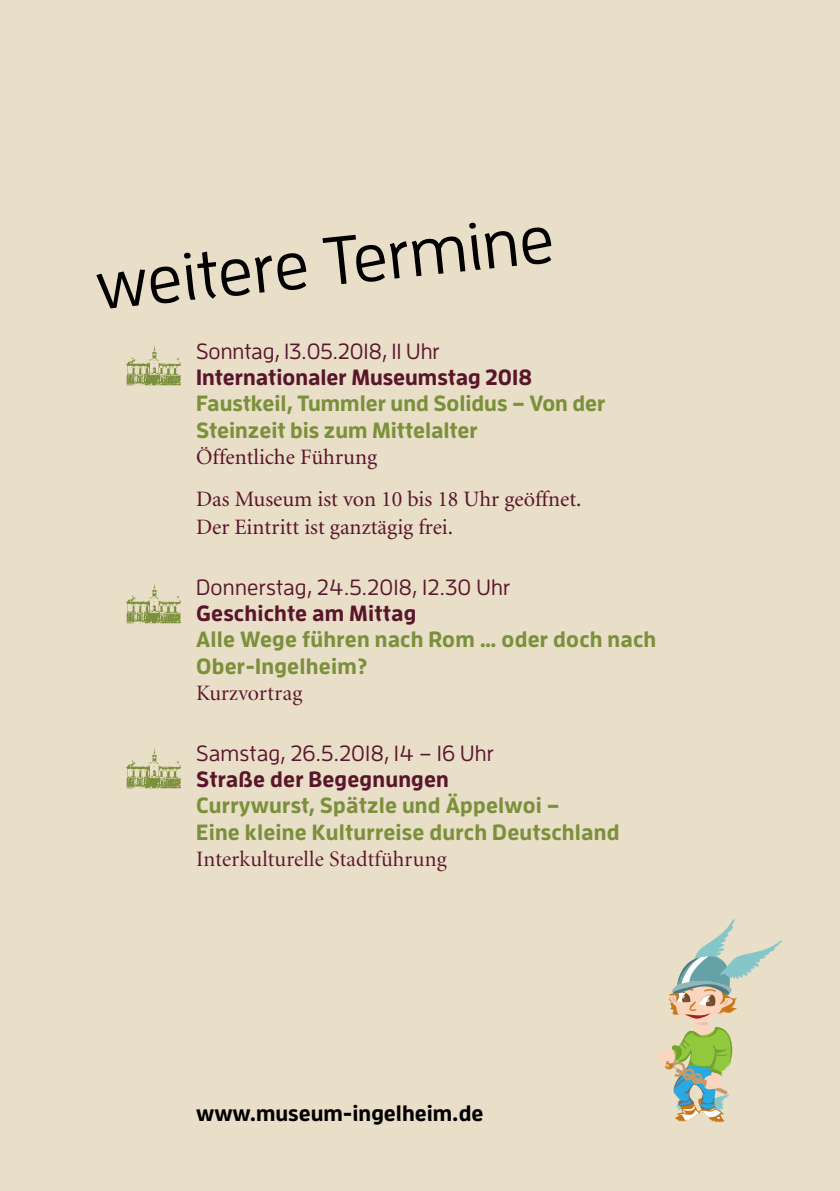
<style>
.page{position:relative;width:840px;height:1191px;background:#fff}
.page>*{position:absolute;margin:0;border:0;box-sizing:border-box;transform-origin:0 0}
.t1{font:500 68px "Enzo OT";color:#000}
.t2{font:700 22px/26.4px "Enzo OT";letter-spacing:.01em;color:#7b903a}
.t3{font:22px/42px "Minion";color:#59152a}
.t4{font:500 22px "Enzo OT";letter-spacing:.01em;color:#59152a}
.t5{font:700 22px "Enzo OT";letter-spacing:.005em;color:#59152a}
.t6{font:22px "Minion Display";letter-spacing:.01em;color:#59152a}
.t7{font:700 22px "Enzo OT";color:#000}
</style>
<div class="page">
<div style="left:0;top:0;width:839px;height:1191px;background:#e9dec8"></div>
<svg style="left:658px;top:924px;width:72px;height:142px"></svg>
<img style="left:126px;top:345px;width:55px;height:41px">
<img style="left:126px;top:583px;width:55px;height:41px">
<img style="left:126px;top:748px;width:55px;height:41px">
<h1 class="t1" style="left:92px;top:246px;width:461px;rotate:-6deg">weitere Termine</h1>
<p class="t4" style="left:196px;top:338px;width:245px">Sonntag, 13.05.2018, 11 Uhr</p>
<p class="t5" style="left:196px;top:363px;width:337px">Internationaler Museumstag 2018</p>
<p class="t2" style="left:196px;top:390px;width:410px">Faustkeil, Tummler und Solidus – Von der<br>Steinzeit bis zum Mittelalter</p>
<p class="t3" style="left:196px;top:437px;width:386px">Öffentliche Führung<br>Das Museum ist von 10 bis 18 Uhr geöffnet.</p>
<p class="t3" style="left:196px;top:507px;width:258px">Der Eintritt ist ganztägig frei.</p>
<p class="t4" style="left:196px;top:574px;width:315px">Donnerstag, 24.5.2018, 12.30 Uhr</p>
<p class="t5" style="left:196px;top:599px;width:221px">Geschichte am Mittag</p>
<p class="t2" style="left:196px;top:626px;width:461px">Alle Wege führen nach Rom … oder doch nach<br>Ober-Ingelheim?</p>
<p class="t6" style="left:196px;top:682px;width:107px">Kurzvortrag</p>
<p class="t4" style="left:196px;top:740px;width:299px">Samstag, 26.5.2018, 14 – 16 Uhr</p>
<p class="t5" style="left:196px;top:765px;width:254px">Straße der Begegnungen</p>
<p class="t2" style="left:196px;top:792px;width:424px">Currywurst, Spätzle und Äppelwoi –<br>Eine kleine Kulturreise durch Deutschland</p>
<p class="t6" style="left:196px;top:848px;width:252px">Interkulturelle Stadtführung</p>
<p class="t7" style="left:196px;top:1099px;width:289px">www.museum-ingelheim.de</p>
</div>
